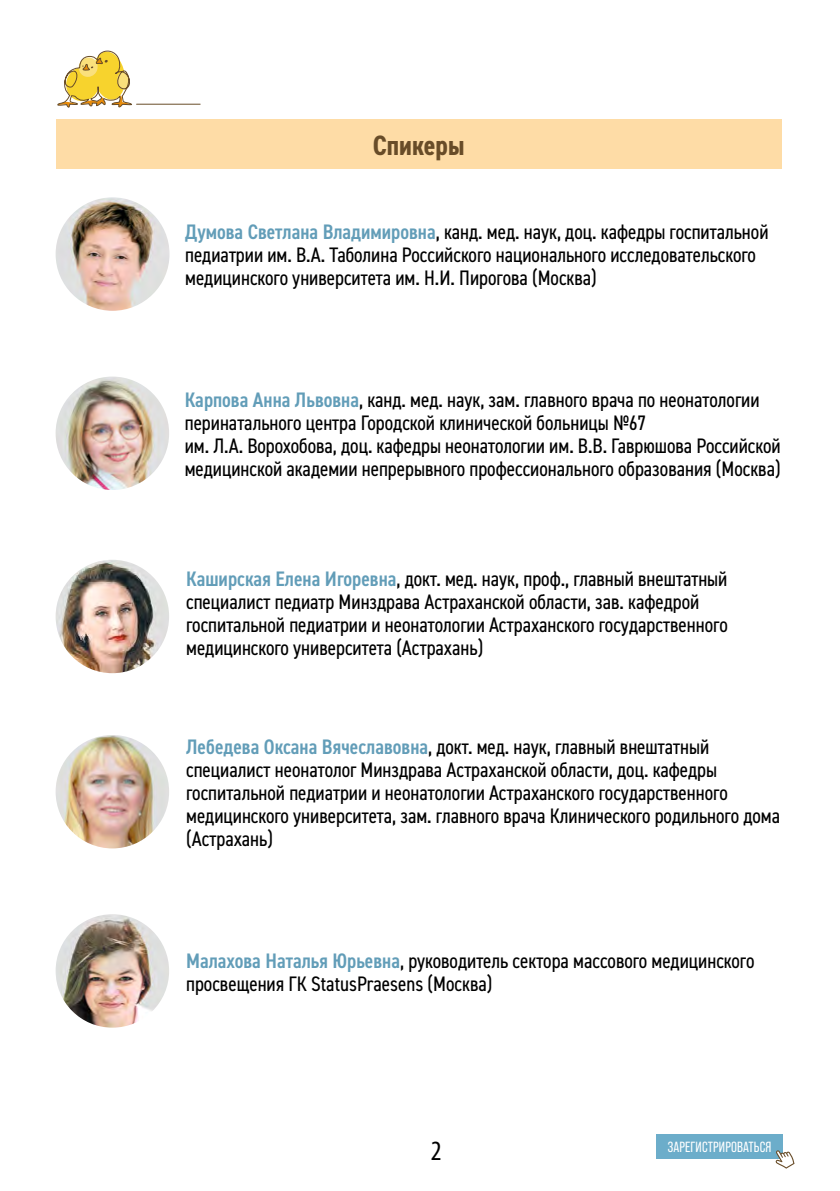
<style>
.page{position:relative;width:840px;height:1191px;background:#fff}
.page>*{position:absolute;margin:0;border:0;box-sizing:border-box;transform-origin:0 0}
.t1{font:700 28px "DIN2014 Narrow";color:#684c28}
.t2{font:condensed 28px "Myriad Pro";color:#000}
.t3{font:21px/23px "DIN2014 Narrow";color:#000}
.t4{font:14.6px "Bebas Neue Pro";letter-spacing:.01em;color:#fff}
.s1{font-family:"DIN2014";font-weight:600;font-stretch:condensed;color:#629db8}
</style>
<div class="page">
<svg style="left:57px;top:50px;width:75px;height:58px"></svg>
<hr style="left:136px;top:104px;width:64px;height:1px;background:#684c28">
<div style="left:655px;top:1133px;width:127px;height:25px;background:#6cadca"></div>
<svg style="left:775px;top:1150px;width:19px;height:18px"></svg>
<img style="left:56px;top:197px;width:113px;height:114px;border-radius:57px">
<img style="left:56px;top:376px;width:113px;height:114px;border-radius:57px">
<img style="left:56px;top:735px;width:113px;height:113px;border-radius:57px">
<img style="left:56px;top:560px;width:113px;height:113px;border-radius:57px">
<img style="left:56px;top:914px;width:113px;height:113px;border-radius:57px">
<div style="left:56px;top:119px;width:724px;height:49px;background:#fedca6"></div>
<h1 class="t1" style="left:372px;top:126px;width:93px">Спикеры</h1>
<p class="t3" style="left:185px;top:220px;width:584px"><span class="s1">Думова Светлана Владимировна</span>, канд. мед. наук, доц. кафедры госпитальной педиатрии им. В.А. Таболина Российского национального исследовательского медицинского университета им. Н.И. Пирогова (Москва)</p>
<p class="t3" style="left:185px;top:387px;width:597px"><span class="s1">Карпова Анна Львовна</span>, канд. мед. наук, зам. главного врача по неонатологии перинатального центра Городской клинической больницы №67<br>им. Л.А. Ворохобова, доц. кафедры неонатологии им. В.В. Гаврюшова Российской медицинской академии непрерывного профессионального образования (Москва)</p>
<p class="t3" style="left:186px;top:566px;width:543px"><span class="s1">Каширская Елена Игоревна</span>, докт. мед. наук, проф., главный внештатный специалист педиатр Минздрава Астраханской области, зав. кафедрой госпитальной педиатрии и неонатологии Астраханского государственного медицинского университета (Астрахань)</p>
<p class="t3" style="left:186px;top:734px;width:595px"><span class="s1">Лебедева Оксана Вячеславовна</span>, докт. мед. наук, главный внештатный специалист неонатолог Минздрава Астраханской области, доц. кафедры госпитальной педиатрии и неонатологии Астраханского государственного медицинского университета, зам. главного врача Клинического родильного дома (Астрахань)</p>
<p class="t3" style="left:186px;top:948px;width:569px"><span class="s1">Малахова Наталья Юрьевна</span>, руководитель сектора массового медицинского просвещения ГК StatusPraesens (Москва)</p>
<h1 class="t2" style="left:430px;top:1133px;width:12px">2</h1>
<p class="t4" style="left:667px;top:1138px;width:105px">ЗАРЕГИСТРИРОВАТЬСЯ</p>
</div>
